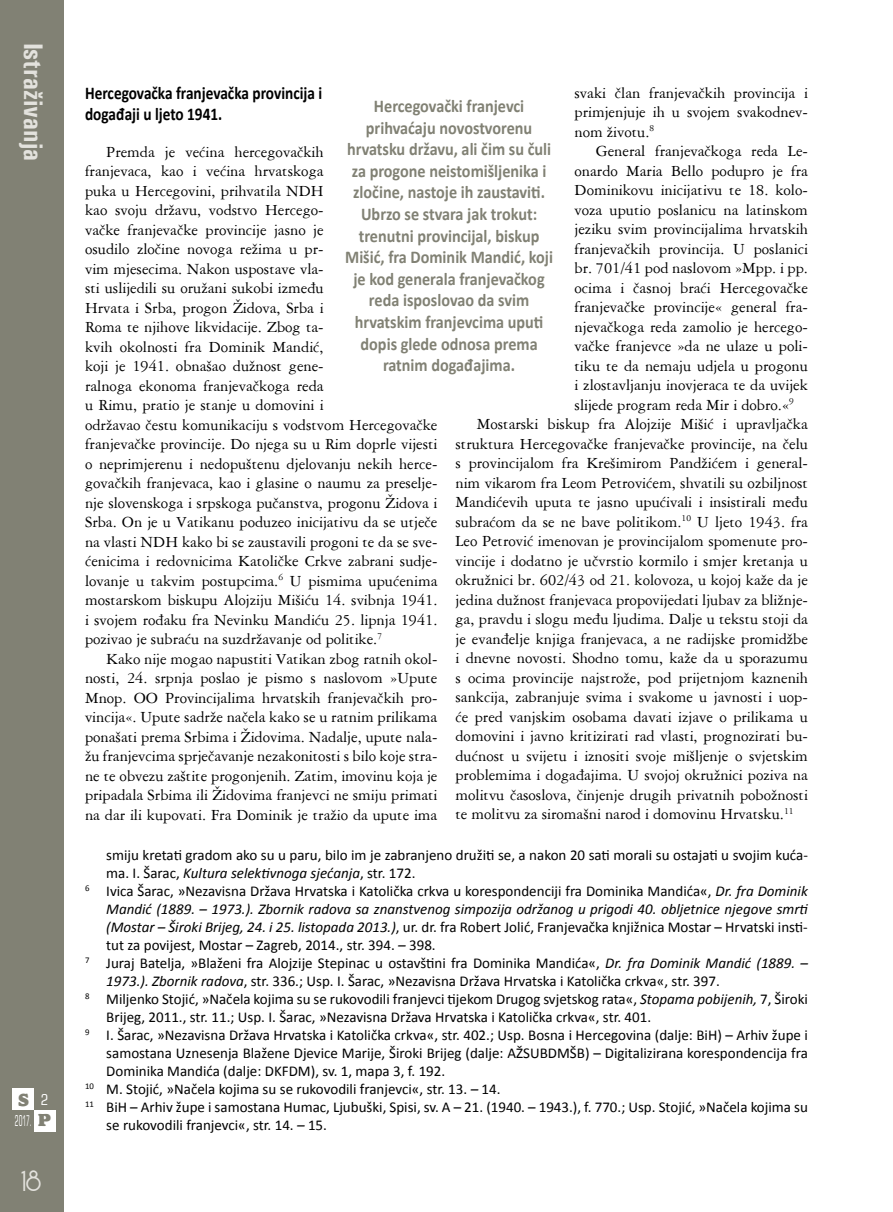
<style>
.page{position:relative;width:893px;height:1212px;background:#fff}
.page>*{position:absolute;margin:0;border:0;box-sizing:border-box;transform-origin:0 0}
.t1{font:700 condensed 27px "Univers";color:#e3e2dd}
.t2{font:27px "Andes";color:#e3e2dd}
.t3{font:700 18px/21.6px "Calibri";color:#818174;text-align:center;scale:.9 1}
.t4{font:700 18px/21.6px "Calibri";color:#000;scale:.85 1}
.t5{font:800 18px "Alfredo";color:#818174}
.t6{font:16.5px/19.5px "American Garamond BT";color:#000;text-align:justify}
.t7{font:15px "Calibri";color:#000}
.t8{font:italic 15px "Calibri";color:#000}
.t9{font:condensed 15px "Square 721 BT";color:#fff;scale:.5 1}
.t10{font:condensed 15px "Square 721 BT";color:#fff}
.s1{font-family:"Alfredo";font-weight:800;font-stretch:normal;font-size:18px;color:#818174}
.s2{font-style:normal}
.s3{font-style:italic}
</style>
<div class="page">
<div style="left:0;top:0;width:64px;height:1212px;background:#818174"></div>
<div style="left:13px;top:1089px;width:21px;height:21px;background:#fff"></div>
<div style="left:34px;top:1110px;width:21px;height:21px;background:#fff"></div>
<h1 class="t1" style="left:50px;top:43px;width:120px;rotate:90deg">Istraživanja</h1>
<p class="t5" style="left:18px;top:1090px;width:12px">S</p>
<p class="t9" style="left:15px;top:1112px;width:73px">2017. <span class="s1">p</span></p>
<p class="t10" style="left:41px;top:1090px;width:9px">2</p>
<h1 class="t2" style="left:21px;top:1169px;width:22px">18</h1>
<p class="t4" style="left:85px;top:81px;width:281px">Hercegovačka franjevačka provincija i događaji u ljeto 1941.</p>
<p class="t6" style="left:85px;top:142px;width:354px;text-align:left;text-indent:21px">Premda je većina hercegovačkih<br>franjevaca, kao i većina hrvatskoga<br>puka u Hercegovini, prihvatila NDH<br>kao svoju državu, vodstvo Hercego-<br>vačke franjevačke provincije jasno je<br>osudilo zločine novoga režima u pr-<br>vim mjesecima. Nakon uspostave vla-<br>sti uslijedili su oružani sukobi između<br>Hrvata i Srba, progon Židova, Srba i<br>Roma te njihove likvidacije. Zbog ta-<br>kvih okolnosti fra Dominik Mandić,<br>koji je 1941. obnašao dužnost gene-<br>ralnoga ekonoma franjevačkoga reda<br>u Rimu, pratio je stanje u domovini i<br>održavao čestu komunikaciju s vodstvom Hercegovačke franjevačke provincije. Do njega su u Rim doprle vijesti o neprimjerenu i nedopuštenu djelovanju nekih herce&shy;govačkih franjevaca, kao i glasine o naumu za preselje&shy;nje slovenskoga i srpskoga pučanstva, progonu Židova i Srba. On je u Vatikanu poduzeo inicijativu da se utječe na vlasti NDH kako bi se zaustavili progoni te da se sve&shy;ćenicima i redovnicima Katoličke Crkve zabrani sudje&shy;lovanje u takvim postupcima.<sup>6</sup> U pismima upućenima mostarskom biskupu Alojziju Mišiću 14. svibnja 1941. i svojem rođaku fra Nevinku Mandiću 25. lipnja 1941. pozivao je subraću na suzdržavanje od politike.<sup>7</sup></p>
<p class="t6" style="left:85px;top:649px;width:354px;text-indent:21px">Kako nije mogao napustiti Vatikan zbog ratnih okol&shy;nosti, 24. srpnja poslao je pismo s naslovom »Upute Mnop. OO Provincijalima hrvatskih franjevačkih pro&shy;vincija«. Upute sadrže načela kako se u ratnim prilikama ponašati prema Srbima i Židovima. Nadalje, upute nala&shy;žu franjevcima sprječavanje nezakonitosti s bilo koje stra&shy;ne te obvezu zaštite progonjenih. Zatim, imovinu koja je pripadala Srbima ili Židovima franjevci ne smiju primati na dar ili kupovati. Fra Dominik je tražio da upute ima</p>
<p class="t6" style="left:575px;top:82px;width:235px">svaki član franjevačkih provincija i primjenjuje ih u svojem svakodnev&shy;nom životu.<sup>8</sup></p>
<p class="t6" style="left:596px;top:141px;width:214px">General franjevačkoga reda Le-</p>
<p class="t6" style="left:575px;top:160px;width:235px">onardo Maria Bello podupro je fra</p>
<p class="t6" style="left:575px;top:180px;width:235px">Dominikovu inicijativu te 18. kolo-</p>
<p class="t6" style="left:575px;top:199px;width:235px">voza uputio poslanicu na latinskom</p>
<p class="t6" style="left:575px;top:219px;width:235px">jeziku svim provincijalima hrvatskih</p>
<p class="t6" style="left:575px;top:238px;width:235px">franjevačkih provincija. U poslanici</p>
<p class="t6" style="left:575px;top:258px;width:235px">br. 701/41 pod naslovom »Mpp. i pp.</p>
<p class="t6" style="left:575px;top:277px;width:235px">ocima i časnoj braći Hercegovačke</p>
<p class="t6" style="left:575px;top:297px;width:235px">franjevačke provincije« general fra-</p>
<p class="t6" style="left:575px;top:316px;width:235px">njevačkoga reda zamolio je hercego-</p>
<p class="t6" style="left:575px;top:336px;width:235px">vačke franjevce »da ne ulaze u poli-</p>
<p class="t6" style="left:575px;top:356px;width:235px">tiku te da nemaju udjela u progonu</p>
<p class="t6" style="left:575px;top:375px;width:235px">i zlostavljanju inovjeraca te da uvijek</p>
<p class="t6" style="left:575px;top:395px;width:221px">slijede program reda Mir i dobro.«<sup>9</sup></p>
<p class="t6" style="left:477px;top:414px;width:333px">Mostarski biskup fra Alojzije Mišić i upravljačka</p>
<p class="t6" style="left:455px;top:433px;width:354px">struktura Hercegovačke franjevačke provincije, na čelu</p>
<p class="t6" style="left:455px;top:453px;width:354px">s provincijalom fra Krešimirom Pandžićem i general-</p>
<p class="t6" style="left:455px;top:472px;width:354px">nim vikarom fra Leom Petrovićem, shvatili su ozbiljnost</p>
<p class="t6" style="left:455px;top:492px;width:354px">Mandićevih uputa te jasno upućivali i insistirali među</p>
<p class="t6" style="left:455px;top:511px;width:354px">subraćom da se ne bave politikom.<sup>10</sup> U ljeto 1943. fra</p>
<p class="t6" style="left:455px;top:531px;width:354px">Leo Petrović imenovan je provincijalom spomenute pro-</p>
<p class="t6" style="left:455px;top:550px;width:354px">vincije i dodatno je učvrstio kormilo i smjer kretanja u</p>
<p class="t6" style="left:455px;top:570px;width:354px">okružnici br. 602/43 od 21. kolovoza, u kojoj kaže da je</p>
<p class="t6" style="left:455px;top:589px;width:354px">jedina dužnost franjevaca propovijedati ljubav za bližnje-</p>
<p class="t6" style="left:455px;top:609px;width:354px">ga, pravdu i slogu među ljudima. Dalje u tekstu stoji da</p>
<p class="t6" style="left:455px;top:628px;width:354px">je evanđelje knjiga franjevaca, a ne radijske promidžbe</p>
<p class="t6" style="left:455px;top:648px;width:354px">i dnevne novosti. Shodno tomu, kaže da u sporazumu</p>
<p class="t6" style="left:455px;top:667px;width:354px">s ocima provincije najstrože, pod prijetnjom kaznenih</p>
<p class="t6" style="left:455px;top:687px;width:354px">sankcija, zabranjuje svima i svakome u javnosti i uop-</p>
<p class="t6" style="left:455px;top:707px;width:354px">će pred vanjskim osobama davati izjave o prilikama u</p>
<p class="t6" style="left:455px;top:726px;width:354px">domovini i javno kritizirati rad vlasti, prognozirati bu-</p>
<p class="t6" style="left:455px;top:746px;width:354px">dućnost u svijetu i iznositi svoje mišljenje o svjetskim</p>
<p class="t6" style="left:455px;top:765px;width:354px">problemima i događajima. U svojoj okružnici poziva na</p>
<p class="t6" style="left:455px;top:785px;width:354px">molitvu časoslova, činjenje drugih privatnih pobožnosti</p>
<p class="t6" style="left:455px;top:804px;width:340px">te molitvu za siromašni narod i domovinu Hrvatsku.<sup>11</sup></p>
<p class="t7" style="left:106px;top:846px;width:703px">smiju kretati gradom ako su u paru, bilo im je zabranjeno družiti se, a nakon 20 sati morali su ostajati u svojim kuća-</p>
<p class="t8" style="left:106px;top:864px;width:311px"><span class="s2">ma. I. Šarac,</span> Kultura selektivnoga sjećanja<span class="s2">, str. 172.</span></p>
<p class="t7" style="left:85px;top:882px;width:724px"><sup>6</sup> Ivica Šarac, »Nezavisna Država Hrvatska i Katolička crkva u korespondenciji fra Dominika Mandića«, <span class="s3">Dr. fra Dominik</span></p>
<p class="t8" style="left:106px;top:900px;width:703px">Mandić (1889. – 1973.). Zbornik radova sa znanstvenog simpozija održanog u prigodi 40. obljetnice njegove smrti</p>
<p class="t7" style="left:106px;top:918px;width:703px"><span class="s3">(Mostar – Široki Brijeg, 24. i 25. listopada 2013.)</span>, ur. dr. fra Robert Jolić, Franjevačka knjižnica Mostar – Hrvatski insti-</p>
<p class="t7" style="left:106px;top:936px;width:331px">tut za povijest, Mostar – Zagreb, 2014., str. 394. <span class="s3">–</span> 398.</p>
<p class="t7" style="left:85px;top:954px;width:724px"><sup>7</sup> Juraj Batelja, »Blaženi fra Alojzije Stepinac u ostavštini fra Dominika Mandića«, <span class="s3">Dr. fra Dominik Mandić (1889. –</span></p>
<p class="t7" style="left:106px;top:972px;width:615px"><span class="s3">1973.). Zbornik radova</span>, str. 336.; Usp. I. Šarac, »Nezavisna Država Hrvatska i Katolička crkva«, str. 397.</p>
<p class="t7" style="left:85px;top:990px;width:724px"><sup>8</sup> Miljenko Stojić, »Načela kojima su se rukovodili franjevci tijekom Drugog svjetskog rata«, <span class="s3">Stopama pobijenih,</span> 7, Široki</p>
<p class="t7" style="left:106px;top:1008px;width:546px">Brijeg, 2011., str. 11.; Usp. I. Šarac, »Nezavisna Država Hrvatska i Katolička crkva«, str. 401.</p>
<p class="t7" style="left:85px;top:1026px;width:724px"><sup>9</sup> I. Šarac, »Nezavisna Država Hrvatska i Katolička crkva«, str. 402.; Usp. Bosna i Hercegovina (dalje: BiH) – Arhiv župe i</p>
<p class="t7" style="left:106px;top:1044px;width:703px">samostana Uznesenja Blažene Djevice Marije, Široki Brijeg (dalje: AŽSUBDMŠB) – Digitalizirana korespondencija fra</p>
<p class="t7" style="left:106px;top:1062px;width:341px">Dominika Mandića (dalje: DKFDM), sv. 1, mapa 3, f. 192.</p>
<p class="t7" style="left:85px;top:1080px;width:417px"><sup>10</sup> M. Stojić, »Načela kojima su se rukovodili franjevci«, str. 13. <span class="s3">–</span> 14.</p>
<p class="t7" style="left:85px;top:1098px;width:724px"><sup>11</sup> BiH – Arhiv župe i samostana Humac, Ljubuški, Spisi, sv. A – 21. (1940. – 1943.), f. 770.; Usp. Stojić, »Načela kojima su</p>
<p class="t7" style="left:106px;top:1116px;width:222px">se rukovodili franjevci«, str. 14. <span class="s3">–</span> 15.</p>
<p class="t3" style="left:345px;top:95px;width:232px">Hercegovački franjevci prihvaćaju novostvorenu hrvatsku državu, ali čim su čuli za progone neistomišljenika i zločine, nastoje ih zaustaviti.<br>Ubrzo se stvara jak trokut: trenutni provincijal, biskup<br>Mišić, fra Dominik Mandić, koji je kod generala franjevačkog reda isposlovao da svim hrvatskim franjevcima uputi dopis glede odnosa prema ratnim događajima.</p>
</div>
